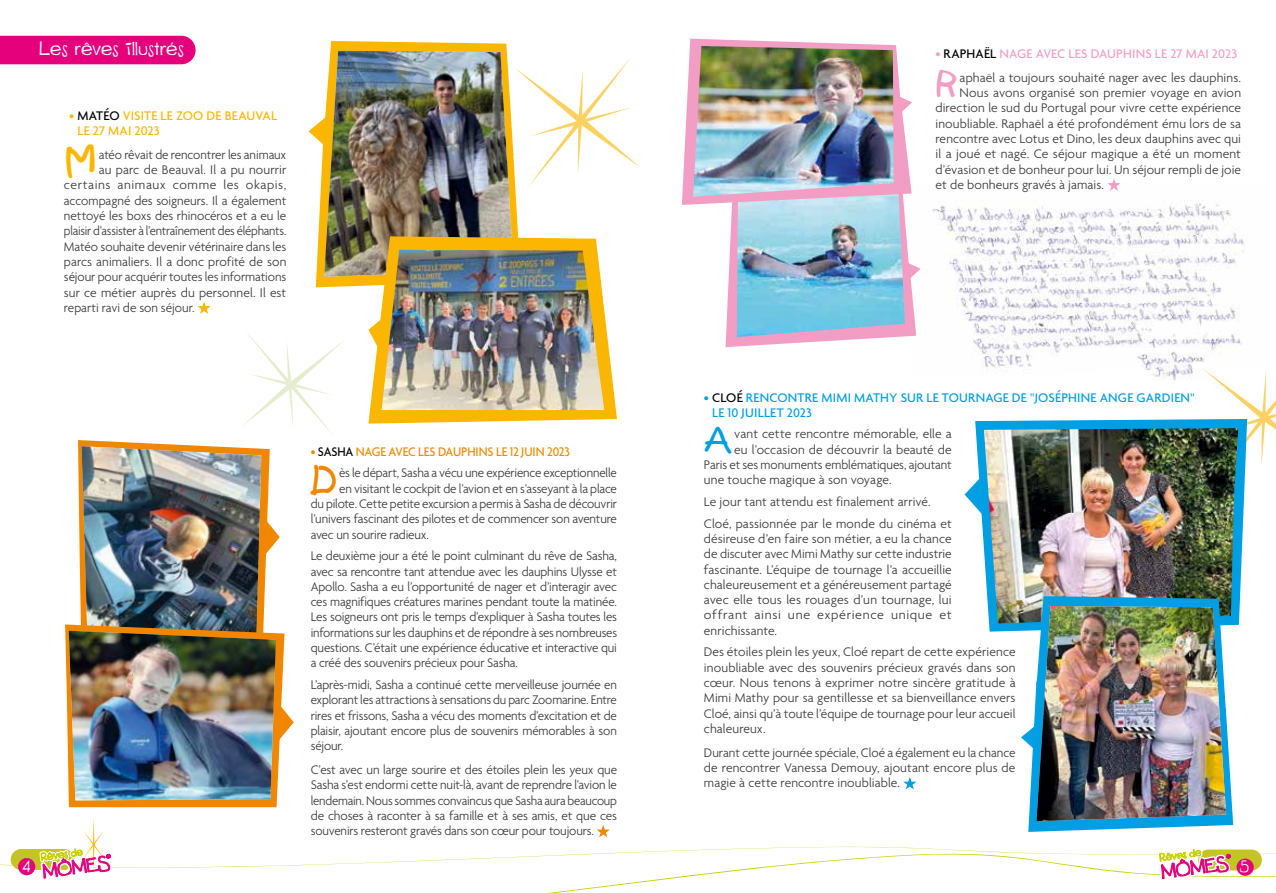
<style>
.page{position:relative;width:1276px;height:893px;background:#fff}
.page>*{position:absolute;margin:0;border:0;box-sizing:border-box;transform-origin:0 0}
.t1{font:37.95px "Kids Plain";color:#009ee3}
.t2{font:37.95px "Kids Plain";color:#f18700;scale:.94 1}
.t3{font:37.95px "Kids Plain";color:#fab600}
.t4{font:37.95px "Kids Plain";color:#f29ec4}
.t5{font:19.8px "kitsu";letter-spacing:.01em;color:#fff}
.t6{font:16.5px "kitsu";color:#fff}
.t7{font:300 13.5px/15.3px "Agenda";color:#3a3a39;text-align:justify}
.t8{font:500 13.5px/15px "Agenda";letter-spacing:.015em;color:#009ee3}
.t9{font:300 13.5px "Agenda";color:#3a3a39;scale:.94 1}
.t10{font:500 13.5px "Agenda";letter-spacing:.01em;color:#f29ec4}
.t11{font:500 13.5px "Agenda";letter-spacing:-.01em;color:#f18700;scale:.94 1}
.t12{font:500 13.5px/15px "Agenda";letter-spacing:.01em;color:#fab600}
.t13{font:300 13.5px "Agenda";letter-spacing:.04em;color:#3a3a39}
.s1{color:#000}
</style>
<div class="page">
<img style="left:0;top:36px;width:1276px;height:847px">
<svg style="left:368px;top:236px;width:249px;height:188px;fill:#fab600"></svg>
<img style="left:382px;top:250px;width:222px;height:160px">
<h2 class="t5" style="left:39px;top:38px;width:146px">Les rêves illustrés</h2>
<p class="t12" style="left:77px;top:109px;width:201px;text-indent:-8px">• <span class="s1">MATÉO</span> VISITE LE ZOO DE BEAUVAL<br>LE 27 MAI 2023</p>
<h1 class="t3" style="left:64px;top:137px;width:34px">M</h1>
<p class="t7" style="left:99px;top:148px;width:189px">atéo rêvait de rencontrer les animaux</p>
<p class="t7" style="left:99px;top:163px;width:189px">au parc de Beauval. Il a pu nourrir</p>
<p class="t13" style="left:64px;top:178px;width:224px">certains animaux comme les okapis,</p>
<p class="t7" style="left:64px;top:194px;width:224px">accompagné des soigneurs. Il a également</p>
<p class="t7" style="left:64px;top:209px;width:224px">nettoyé les boxs des rhinocéros et a eu le</p>
<p class="t9" style="left:64px;top:224px;width:238px">plaisir d’assister à l’entraînement des éléphants.</p>
<p class="t7" style="left:64px;top:239px;width:224px">Matéo souhaite devenir vétérinaire dans les</p>
<p class="t7" style="left:64px;top:255px;width:224px">parcs animaliers. Il a donc profité de son</p>
<p class="t7" style="left:64px;top:270px;width:224px">séjour pour acquérir toutes les informations</p>
<p class="t7" style="left:64px;top:285px;width:224px">sur ce métier auprès du personnel. Il est</p>
<p class="t7" style="left:64px;top:301px;width:132px">reparti ravi de son séjour.</p>
<p class="t11" style="left:311px;top:444px;width:277px">• <span class="s1">SASHA</span> NAGE AVEC LES DAUPHINS LE 12 JUIN 2023</p>
<h1 class="t2" style="left:311px;top:455px;width:32px">D</h1>
<p class="t7" style="left:339px;top:466px;width:279px">ès le départ, Sasha a vécu une expérience exceptionnelle</p>
<p class="t7" style="left:339px;top:482px;width:279px">en visitant le cockpit de l’avion et en s’asseyant à la place</p>
<p class="t7" style="left:311px;top:497px;width:308px">du pilote. Cette petite excursion a permis à Sasha de découvrir</p>
<p class="t7" style="left:311px;top:512px;width:308px">l’univers fascinant des pilotes et de commencer son aventure</p>
<p class="t7" style="left:311px;top:527px;width:119px">avec un sourire radieux.</p>
<p class="t7" style="left:311px;top:549px;width:308px">Le deuxième jour a été le point culminant du rêve de Sasha, avec sa rencontre tant attendue avec les dauphins Ulysse et Apollo. Sasha a eu l’opportunité de nager et d’interagir avec ces magnifiques créatures marines pendant toute la matinée.<br>Les soigneurs ont pris le temps d’expliquer à Sasha toutes les informations sur les dauphins et de répondre à ses nombreuses questions. C’était une expérience éducative et interactive qui a créé des souvenirs précieux pour Sasha.</p>
<p class="t7" style="left:311px;top:678px;width:308px">L’après-midi, Sasha a continué cette merveilleuse journée en explorant les attractions à sensations du parc Zoomarine. Entre rires et frissons, Sasha a vécu des moments d’excitation et de plaisir, ajoutant encore plus de souvenirs mémorables à son séjour.</p>
<p class="t7" style="left:311px;top:763px;width:308px">C’est avec un large sourire et des étoiles plein les yeux que Sasha s’est endormi cette nuit-là, avant de reprendre l’avion le lendemain. Nous sommes convaincus que Sasha aura beaucoup de choses à raconter à sa famille et à ses amis, et que ces souvenirs resteront gravés dans son cœur pour toujours.</p>
<p class="t10" style="left:935px;top:46px;width:303px">• <span class="s1">RAPHAËL</span> NAGE AVEC LES DAUPHINS LE 27 MAI 2023</p>
<h1 class="t4" style="left:935px;top:60px;width:24px">R</h1>
<p class="t7" style="left:959px;top:71px;width:283px">aphaël a toujours souhaité nager avec les dauphins.</p>
<p class="t7" style="left:959px;top:86px;width:283px">Nous avons organisé son premier voyage en avion</p>
<p class="t7" style="left:935px;top:101px;width:307px">direction le sud du Portugal pour vivre cette expérience</p>
<p class="t7" style="left:935px;top:116px;width:307px">inoubliable. Raphaël a été profondément ému lors de sa</p>
<p class="t7" style="left:935px;top:132px;width:307px">rencontre avec Lotus et Dino, les deux dauphins avec qui</p>
<p class="t7" style="left:935px;top:147px;width:307px">il a joué et nagé. Ce séjour magique a été un moment</p>
<p class="t7" style="left:935px;top:162px;width:307px">d’évasion et de bonheur pour lui. Un séjour rempli de joie</p>
<p class="t7" style="left:935px;top:178px;width:170px">et de bonheurs gravés à jamais.</p>
<p class="t8" style="left:712px;top:391px;width:484px;text-indent:-8px">• <span class="s1">CLOÉ</span> RENCONTRE MIMI MATHY SUR LE TOURNAGE DE "JOSÉPHINE ANGE GARDIEN"<br>LE 10 JUILLET 2023</p>
<h1 class="t1" style="left:704px;top:416px;width:32px">A</h1>
<p class="t7" style="left:734px;top:427px;width:219px">vant cette rencontre mémorable, elle a</p>
<p class="t7" style="left:734px;top:443px;width:219px">eu l’occasion de découvrir la beauté de</p>
<p class="t7" style="left:704px;top:458px;width:249px">Paris et ses monuments emblématiques, ajoutant</p>
<p class="t7" style="left:704px;top:473px;width:189px">une touche magique à son voyage.</p>
<p class="t7" style="left:704px;top:492px;width:249px;line-height:21.8px">Le jour tant attendu est finalement arrivé.<br>Cloé, passionnée par le monde du cinéma et</p>
<p class="t7" style="left:704px;top:532px;width:249px">désireuse d’en faire son métier, a eu la chance de discuter avec Mimi Mathy sur cette industrie fascinante. L’équipe de tournage l’a accueillie chaleureusement et a généreusement partagé avec elle tous les rouages d’un tournage, lui offrant ainsi une expérience unique et enrichissante.</p>
<p class="t7" style="left:704px;top:645px;width:313px">Des étoiles plein les yeux, Cloé repart de cette expérience inoubliable avec des souvenirs précieux gravés dans son cœur. Nous tenons à exprimer notre sincère gratitude à Mimi Mathy pour sa gentillesse et sa bienveillance envers Cloé, ainsi qu’à toute l’équipe de tournage pour leur accueil chaleureux.</p>
<p class="t7" style="left:704px;top:746px;width:313px">Durant cette journée spéciale, Cloé a également eu la chance de rencontrer Vanessa Demouy, ajoutant encore plus de magie à cette rencontre inoubliable.</p>
<p class="t6" style="left:23px;top:858px;width:9px">4</p>
<p class="t6" style="left:1239px;top:858px;width:11px">5</p>
</div>
